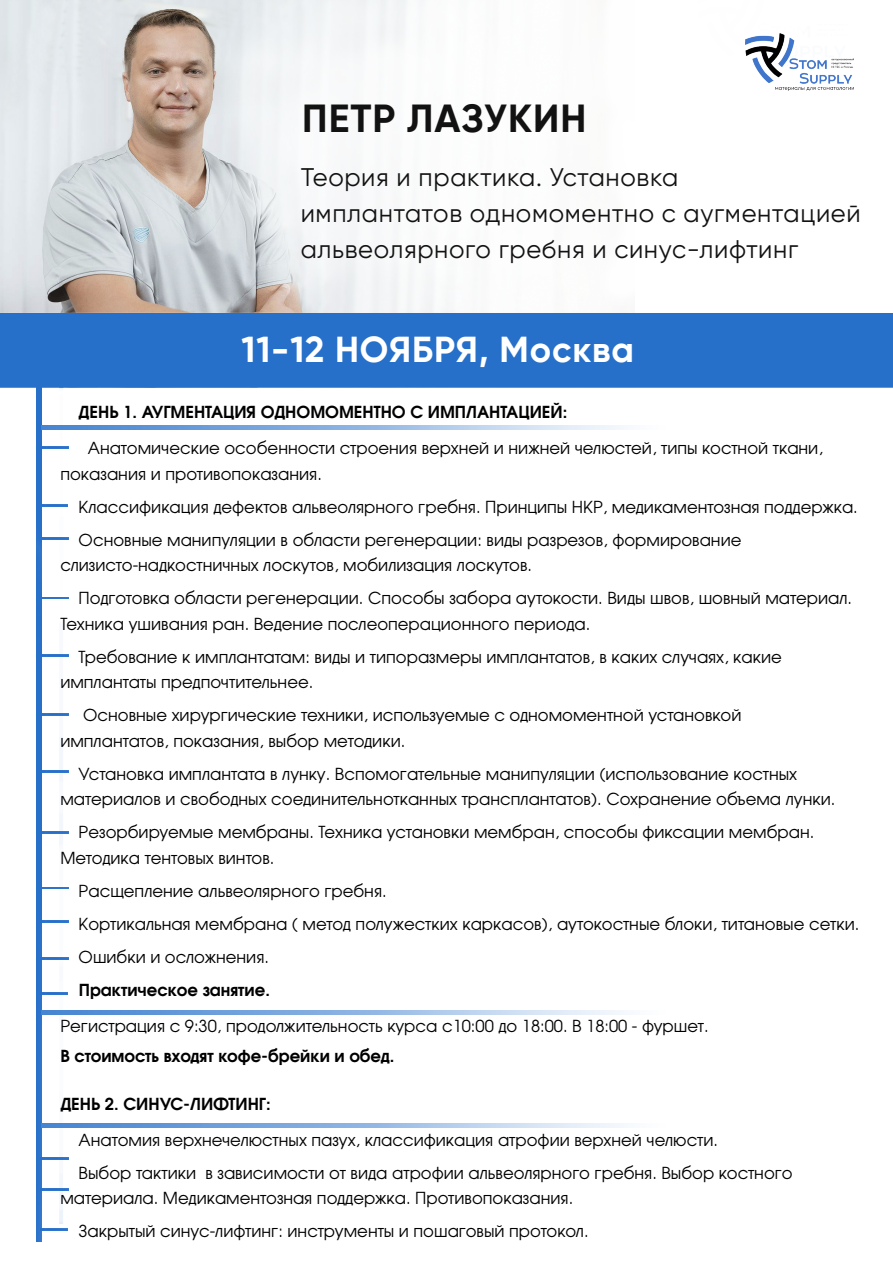
<style>
.page{position:relative;width:893px;height:1263px;background:#fff}
.page>*{position:absolute;margin:0;border:0;box-sizing:border-box;transform-origin:0 0}
.t1{font:700 39px "Gilroy";letter-spacing:.025em;color:#121212}
.t2{font:700 36px "Gilroy";letter-spacing:.025em;color:#fff}
.t3{font:25.5px/36px "Gilroy";letter-spacing:.025em;color:#121212}
.t4{font:16.5px/33px "AG Avalanche C";color:#000}
.t5{font:700 16.5px "AG Avalanche C";color:#000}
</style>
<div class="page">
<img style="left:0;top:0;width:893px;height:1223px">
<img style="left:745px;top:34px;width:109px;height:56px">
<hr style="left:37px;top:387px;width:4px;height:854px;background:#2770ca">
<img style="left:41px;top:426px;width:839px;height:4px">
<img style="left:41px;top:1010px;width:839px;height:4px">
<img style="left:41px;top:1123px;width:839px;height:4px">
<svg style="left:41px;top:505px;width:27px;height:1px"></svg>
<svg style="left:41px;top:447px;width:27px;height:1px"></svg>
<svg style="left:41px;top:538px;width:27px;height:1px"></svg>
<img style="left:41px;top:713px;width:27px;height:2px">
<img style="left:41px;top:654px;width:27px;height:2px">
<img style="left:41px;top:597px;width:27px;height:2px">
<img style="left:41px;top:831px;width:27px;height:2px">
<img style="left:41px;top:887px;width:27px;height:2px">
<img style="left:41px;top:957px;width:27px;height:2px">
<img style="left:41px;top:921px;width:27px;height:2px">
<img style="left:41px;top:1188px;width:27px;height:2px">
<img style="left:41px;top:1157px;width:27px;height:2px">
<img style="left:41px;top:992px;width:27px;height:2px">
<img style="left:41px;top:1228px;width:27px;height:2px">
<img style="left:41px;top:770px;width:27px;height:2px">
<h1 class="t1" style="left:302px;top:94px;width:286px">ПЕТР ЛАЗУКИН</h1>
<h3 class="t3" style="left:301px;top:158px;width:561px">Теория и практика. Установка<br>имплантатов одномоментно с аугментацией альвеолярного гребня и синус-лифтинг</h3>
<h2 class="t2" style="left:242px;top:327px;width:394px">11-12 НОЯБРЯ, Москва</h2>
<p class="t5" style="left:79px;top:401px;width:490px">ДЕНЬ 1. АУГМЕНТАЦИЯ ОДНОМОМЕНТНО С ИМПЛАНТАЦИЕЙ:</p>
<p class="t4" style="left:60px;top:435px;width:764px;line-height:25.5px;text-indent:27px">Анатомические особенности строения верхней и нижней челюстей, типы костной ткани, показания и противопоказания.</p>
<p class="t4" style="left:79px;top:490px;width:781px">Классификация дефектов альвеолярного гребня. Принципы НКР, медикаментозная поддержка.<br>Основные манипуляции в области регенерации: виды разрезов, формирование</p>
<p class="t4" style="left:79px;top:548px;width:775px;text-indent:-18px">слизисто-надкостничных лоскутов, мобилизация лоскутов.<br>Подготовка области регенерации. Способы забора аутокости. Виды швов, шовный материал.</p>
<p class="t4" style="left:79px;top:607px;width:705px;text-indent:-18px">Техника ушивания ран. Ведение послеоперационного периода.<br>Требование к имплантатам: виды и типоразмеры имплантатов, в каких случаях, какие</p>
<p class="t4" style="left:83px;top:665px;width:660px;text-indent:-23px">имплантаты предпочтительнее.<br>Основные хирургические техники, используемые с одномоментной установкой</p>
<p class="t4" style="left:79px;top:724px;width:720px;text-indent:-18px">имплантатов, показания, выбор методики.<br>Установка имплантата в лунку. Вспомогательные манипуляции (использование костных</p>
<p class="t4" style="left:60px;top:782px;width:776px;text-align:center">материалов и свободных соединительнотканных трансплантатов). Сохранение объема лунки.<br>Резорбируемые мембраны. Техника установки мембран, способы фиксации мембран.</p>
<p class="t4" style="left:79px;top:841px;width:782px;text-indent:-18px">Методика тентовых винтов.<br>Расщепление альвеолярного гребня.<br>Кортикальная мембрана ( метод полужестких каркасов), аутокостные блоки, титановые сетки.<br>Ошибки и осложнения.</p>
<p class="t5" style="left:79px;top:979px;width:193px">Практическое занятие.</p>
<p class="t4" style="left:60px;top:1009px;width:650px">Регистрация с 9:30, продолжительность курса с10:00 до 18:00. В 18:00 - фуршет.</p>
<p class="t5" style="left:60px;top:1045px;width:335px">В стоимость входят кофе-брейки и обед.</p>
<p class="t5" style="left:60px;top:1093px;width:212px">ДЕНЬ 2. СИНУС-ЛИФТИНГ:</p>
<p class="t4" style="left:79px;top:1123px;width:715px">Анатомия верхнечелюстных пазух, классификация атрофии верхней челюсти.<br>Выбор тактики в зависимости от вида атрофии альвеолярного гребня. Выбор костного</p>
<p class="t4" style="left:79px;top:1181px;width:511px;text-indent:-18px">материала. Медикаментозная поддержка. Противопоказания.<br>Закрытый синус-лифтинг: инструменты и пошаговый протокол.</p>
</div>
